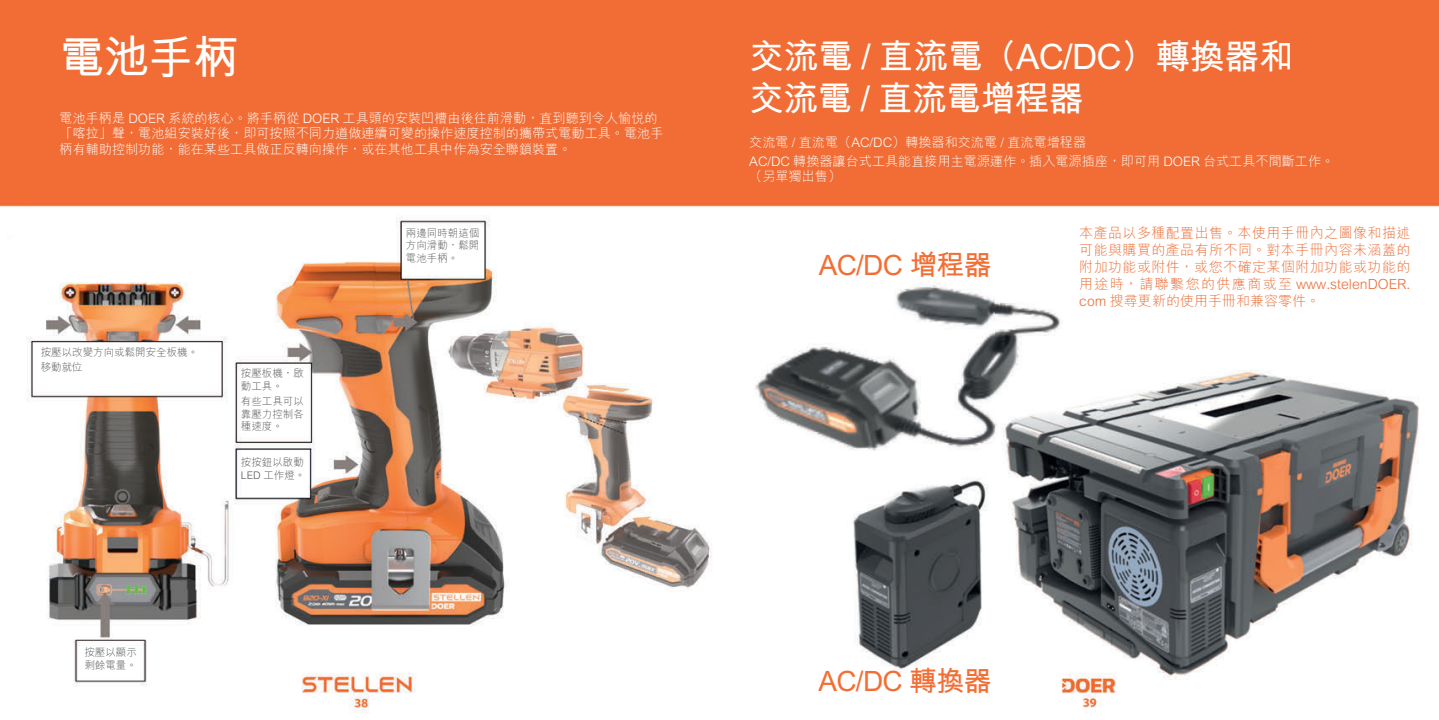
<style>
.page{position:relative;width:1439px;height:720px;background:#fff}
.page>*{position:absolute;margin:0;border:0;box-sizing:border-box;transform-origin:0 0}
.t1{font:700 45.5px "M Hei HK";color:#fff}
.t2{font:700 35px "M Hei HK";letter-spacing:-.025em;color:#fff}
.t3{font:700 28px "M Hei HK";letter-spacing:-.025em;color:#f26e35}
.t4{font:300 14px/16.8px "M Hei HK";color:#ec6d36;text-align:justify}
.text{font:300 13.12px/15.8px "M Hei HK";color:#fff}
.text-2{font:300 10.5px/12.6px "M Hei HK";color:#57585a}
</style>
<div class="page">
<img style="left:0;top:0;width:1439px;height:713px">
<p class="t1" style="left:60px;top:24px;width:180px">電池手柄</p>
<p class="text" style="left:60px;top:109px;width:599px">電池手柄是 DOER 系統的核心。將手柄從 DOER 工具頭的安裝凹槽由後往前滑動，直到聽到令人愉悅的</p>
<p class="t2" style="left:749px;top:31px;width:546px">交流電 / 直流電（AC/DC）轉換器和</p>
<p class="t2" style="left:749px;top:73px;width:336px">交流電 / 直流電增程器</p>
<p class="text" style="left:60px;top:125px;width:605px">「喀拉」聲，電池組安裝好後，即可按照不同力道做連續可變的操作速度控制的攜帶式電動工具。電池手柄有輔助控制功能，能在某些工具做正反轉向操作，或在其他工具中作為安全聯鎖裝置。</p>
<p class="text" style="left:749px;top:134px;width:338px">交流電 / 直流電（AC/DC）轉換器和交流電 / 直流電增程器</p>
<p class="text" style="left:749px;top:152px;width:586px">AC/DC 轉換器讓台式工具能直接用主電源運作。插入電源插座，即可用 DOER 台式工具不間斷工作。（另單獨出售）</p>
<p class="text-2" style="left:41px;top:345px;width:159px">按壓以改變方向或鬆開安全板機。</p>
<p class="text-2" style="left:41px;top:360px;width:44px">移動就位</p>
<p class="text-2" style="left:241px;top:366px;width:64px">按壓板機，啟動工具。</p>
<p class="text-2" style="left:241px;top:394px;width:64px;text-align:justify">有些工具可以靠壓力控制各種速度。</p>
<p class="text-2" style="left:241px;top:455px;width:66px">按按鈕以啟動<br>LED 工作燈。</p>
<p class="text-2" style="left:84px;top:645px;width:54px">按壓以顯示剩餘電量。</p>
<p class="text-2" style="left:406px;top:226px;width:75px;text-align:justify">兩邊同時朝這個方向滑動，鬆開電池手柄。</p>
<p class="t3" style="left:818px;top:244px;width:175px">AC/DC 增程器</p>
<p class="t4" style="left:1079px;top:224px;width:333px">本產品以多種配置出售。本使用手冊內之圖像和描述可能與購買的產品有所不同。對本手冊內容未涵蓋的附加功能或附件，或您不確定某個附加功能或功能的用途時，請聯繫您的供應商或至 www.stelenDOER. com 搜尋更新的使用手冊和兼容零件。</p>
<p class="t3" style="left:818px;top:660px;width:175px">AC/DC 轉換器</p>
</div>
